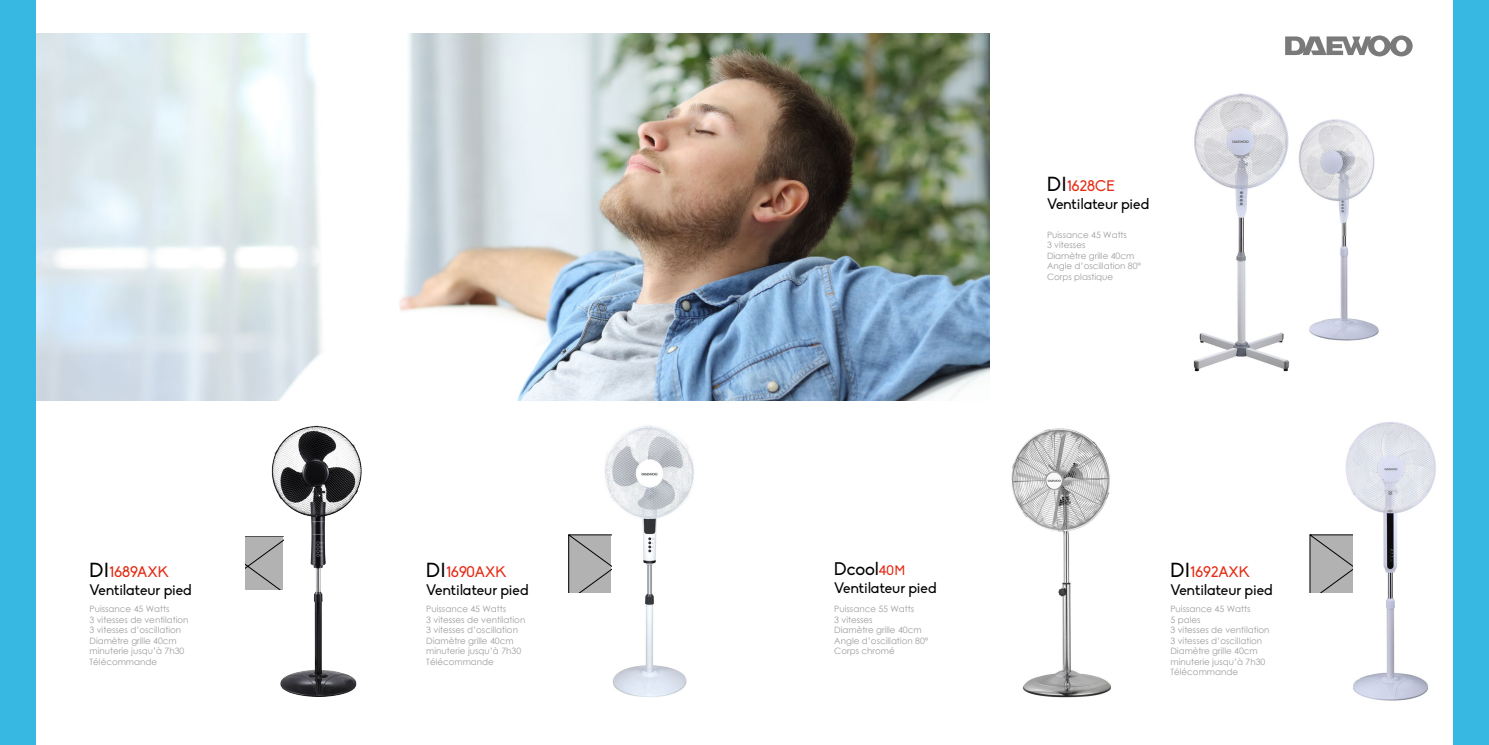
<style>
.page{position:relative;width:1489px;height:745px;background:#fff}
.page>*{position:absolute;margin:0;border:0;box-sizing:border-box;transform-origin:0 0}
.t1{font:18px "Biko";color:#000}
.t2{font:15px/18px "Biko";color:#000}
.t3{font:8.75px/10.5px "Century Gothic";color:#9d9d9c}
.s1{font-size:20px}
.s2{color:#e52a13}
.s3{font-size:13.5px;color:#e52a13}
</style>
<div class="page">
<svg style="left:1285px;top:35px;width:127px;height:21px"></svg>
<img style="left:268px;top:425px;width:94px;height:272px">
<svg style="left:245px;top:535px;width:38px;height:53px;background:#aaa9a9"></svg>
<img style="left:1340px;top:422px;width:96px;height:279px">
<img style="left:35px;top:34px;width:954px;height:366px">
<img style="left:1298px;top:119px;width:81px;height:222px">
<img style="left:1193px;top:93px;width:97px;height:279px">
<svg style="left:568px;top:534px;width:31px;height:58px;background:#a4a3a3"></svg>
<img style="left:599px;top:425px;width:95px;height:272px">
<img style="left:1011px;top:428px;width:100px;height:270px">
<svg style="left:1309px;top:534px;width:43px;height:58px;background:#a6a5a5"></svg>
<div style="left:1452px;top:0;width:36px;height:744px;background:#36b8e3"></div>
<div style="left:0;top:0;width:35px;height:744px;background:#36b8e3"></div>
<h2 class="t2" style="left:1046px;top:177px;width:104px"><span class="s1">DI</span><span class="s2">1628CE<br></span>Ventilateur pied</h2>
<p class="t3" style="left:1046px;top:229px;width:96px">Puissance 45 Watts<br>3 vitesses<br>Diamètre grille 40cm<br>Angle d’oscillation 80°<br>Corps plastique</p>
<h2 class="t2" style="left:89px;top:562px;width:104px"><span class="s1">DI</span><span class="s2">1689AXK<br></span>Ventilateur pied</h2>
<h1 class="t1" style="left:834px;top:558px;width:72px">Dcool<span class="s3">40M</span></h1>
<h2 class="t2" style="left:426px;top:562px;width:104px"><span class="s1">DI</span><span class="s2">1690AXK<br></span>Ventilateur pied</h2>
<h2 class="t2" style="left:1170px;top:562px;width:104px"><span class="s1">DI</span><span class="s2">1692AXK<br></span>Ventilateur pied</h2>
<h2 class="t2" style="left:834px;top:579px;width:104px">Ventilateur pied</h2>
<p class="t3" style="left:89px;top:603px;width:101px">Puissance 45 Watts<br>3 vitesses de ventilation<br>3 vitesses d’oscillation<br>Diamètre grille 40cm minuterie jusqu’à 7h30<br>Télécommande</p>
<p class="t3" style="left:426px;top:603px;width:101px">Puissance 45 Watts<br>3 vitesses de ventilation<br>3 vitesses d’oscillation<br>Diamètre grille 40cm minuterie jusqu’à 7h30<br>Télécommande</p>
<p class="t3" style="left:834px;top:603px;width:96px">Puissance 55 Watts<br>3 vitesses<br>Diamètre grille 40cm<br>Angle d’oscillation 80°<br>Corps chromé</p>
<p class="t3" style="left:1170px;top:603px;width:101px">Puissance 45 Watts<br>5 pales<br>3 vitesses de ventilation<br>3 vitesses d’oscillation<br>Diamètre grille 40cm minuterie jusqu’à 7h30<br>Télécommande</p>
</div>
